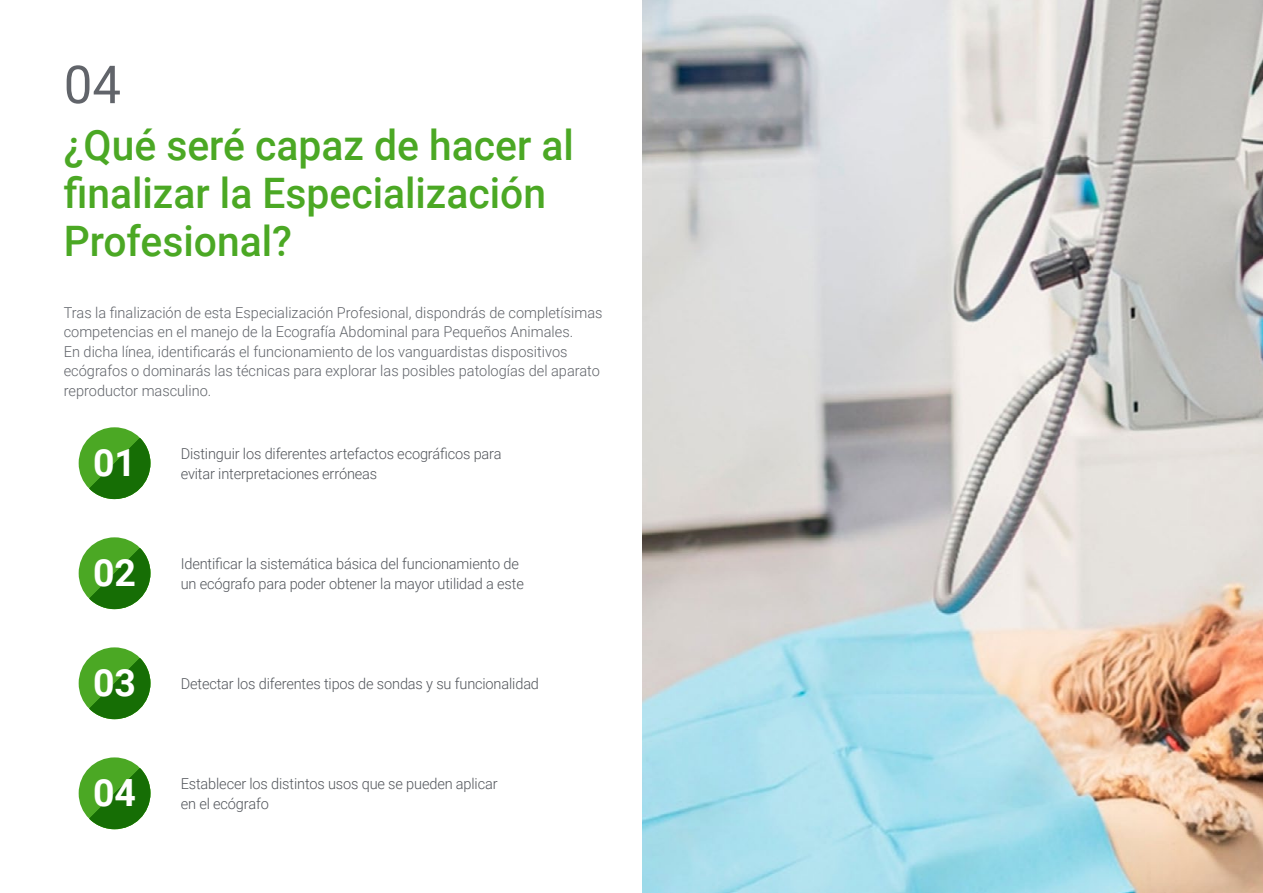
<style>
.page{position:relative;width:1263px;height:893px;background:#fff}
.page>*{position:absolute;margin:0;border:0;box-sizing:border-box;transform-origin:0 0}
.t1{font:52.5px "Roboto";color:#61646a}
.t2{font:500 42px/48px "Roboto";color:#4ba824}
.t3{font:700 37.5px "Roboto";color:#fff}
.t4{font:300 15px/19.5px "Roboto";color:#61646a}
.t5{font:300 15px/19.5px "Roboto";letter-spacing:-.01em;color:#52555b}
</style>
<div class="page">
<div style="left:79px;top:537px;width:71px;height:72px;background:#4ba824;border-radius:50%"></div>
<svg style="left:89px;top:548px;width:61px;height:61px"></svg>
<div style="left:79px;top:757px;width:71px;height:72px;background:#4ba824;border-radius:50%"></div>
<svg style="left:89px;top:768px;width:61px;height:61px"></svg>
<div style="left:79px;top:647px;width:71px;height:72px;background:#4ba824;border-radius:50%"></div>
<svg style="left:89px;top:658px;width:61px;height:61px"></svg>
<div style="left:79px;top:427px;width:71px;height:72px;background:#4ba824;border-radius:50%"></div>
<svg style="left:89px;top:438px;width:61px;height:61px"></svg>
<img style="left:642px;top:0;width:621px;height:893px">
<h1 class="t1" style="left:64px;top:48px;width:59px">04</h1>
<h2 class="t2" style="left:64px;top:119px;width:512px">¿Qué seré capaz de hacer al finalizar la Especialización<br>Profesional?</h2>
<p class="t4" style="left:64px;top:302px;width:540px">Tras la finalización de esta Especialización Profesional, dispondrás de completísimas competencias en el manejo de la Ecografía Abdominal para Pequeños Animales.<br>En dicha línea, identificarás el funcionamiento de los vanguardistas dispositivos ecógrafos o dominarás las técnicas para explorar las posibles patologías del aparato reproductor masculino.</p>
<h3 class="t3" style="left:93px;top:436px;width:45px">01</h3>
<p class="t5" style="left:181px;top:443px;width:322px">Distinguir los diferentes artefactos ecográficos para</p>
<p class="t5" style="left:181px;top:463px;width:198px">evitar interpretaciones erróneas</p>
<h3 class="t3" style="left:93px;top:546px;width:45px">02</h3>
<p class="t5" style="left:181px;top:553px;width:345px">Identificar la sistemática básica del funcionamiento de un ecógrafo para poder obtener la mayor utilidad a este</p>
<h3 class="t3" style="left:93px;top:656px;width:45px">03</h3>
<p class="t5" style="left:181px;top:673px;width:360px">Detectar los diferentes tipos de sondas y su funcionalidad</p>
<h3 class="t3" style="left:93px;top:766px;width:45px">04</h3>
<p class="t5" style="left:181px;top:773px;width:318px">Establecer los distintos usos que se pueden aplicar en el ecógrafo</p>
</div>
